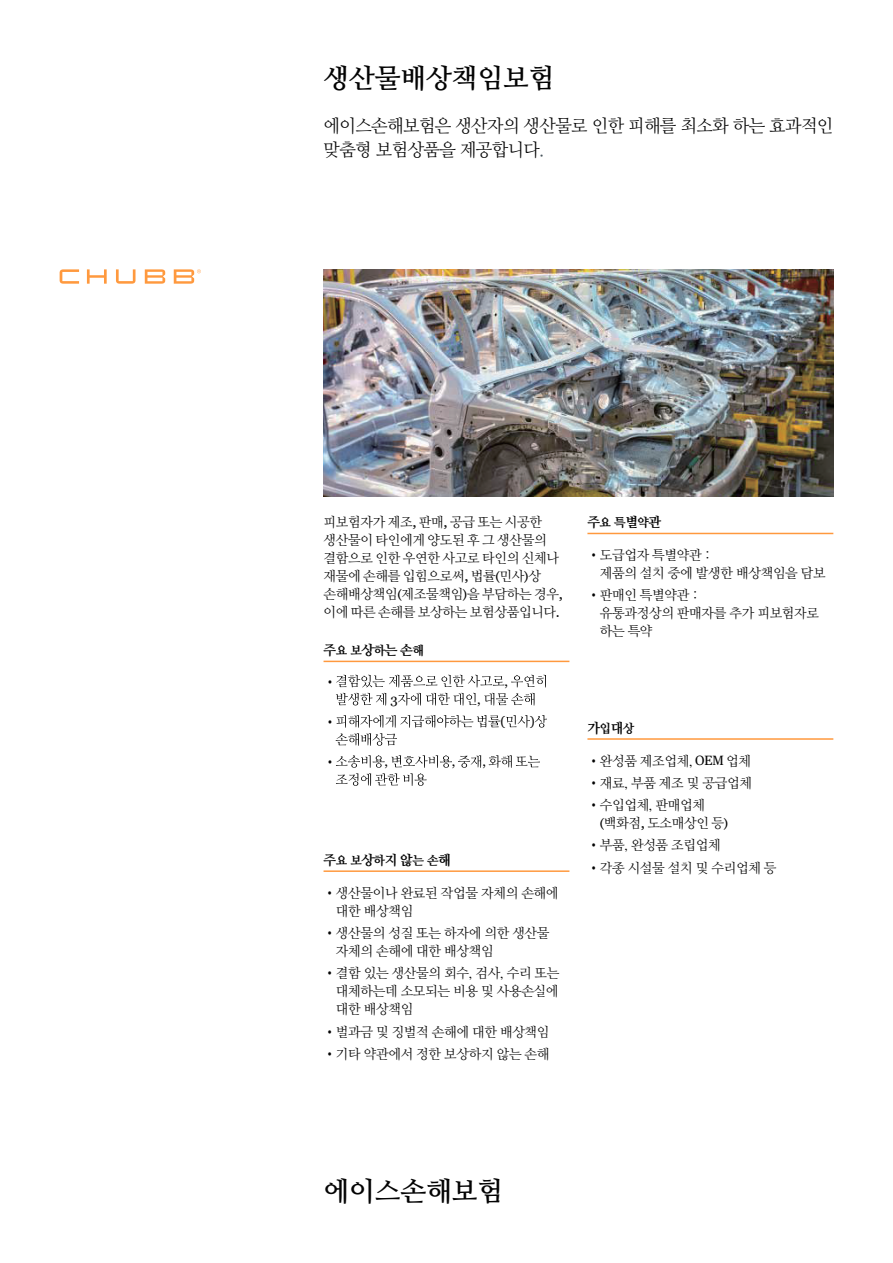
<style>
.page{position:relative;width:893px;height:1263px;background:#fff}
.page>*{position:absolute;margin:0;border:0;box-sizing:border-box;transform-origin:0 0}
.t1{font:27px "Nanum Myeongjo OTF Bold";color:#030303}
.t2{font:18px/24px "Nanum Myeongjo OTF";letter-spacing:-.03em;color:#030303;scale:.96 1}
.t3{font:13.5px/18px "Nanum Myeongjo OTF";letter-spacing:-.02em;color:#030303}
.t4{font:700 13.5px "Nanum Myeongjo OTF Extra";color:#030303}
.t5{font:13.5px "Georgia";color:#030303}
.s1{color:#49565d}
.s2{font-family:"Chubb Publico Text App"}
.s3{font-size:12.3px}
</style>
<div class="page">
<hr style="left:324px;top:661px;width:245px;height:1px;background:#ff993e">
<hr style="left:324px;top:870px;width:245px;height:2px;background:#ff993e">
<svg style="left:336px;top:675px;width:168px;height:12px"></svg>
<svg style="left:511px;top:675px;width:35px;height:12px"></svg>
<svg style="left:336px;top:693px;width:50px;height:12px"></svg>
<svg style="left:398px;top:693px;width:78px;height:12px"></svg>
<svg style="left:484px;top:693px;width:51px;height:12px"></svg>
<svg style="left:506px;top:715px;width:41px;height:13px"></svg>
<svg style="left:336px;top:715px;width:164px;height:31px"></svg>
<svg style="left:458px;top:755px;width:23px;height:13px"></svg>
<svg style="left:489px;top:755px;width:51px;height:13px"></svg>
<svg style="left:336px;top:755px;width:116px;height:31px"></svg>
<hr style="left:587px;top:533px;width:246px;height:1px;background:#ff993e">
<hr style="left:587px;top:738px;width:246px;height:2px;background:#ff993e">
<img style="left:324px;top:269px;width:509px;height:228px">
<svg style="left:60px;top:269px;width:141px;height:15px"></svg>
<h1 class="t1" style="left:324px;top:62px;width:232px">생산물배상책임보험</h1>
<h2 class="t2" style="left:323px;top:113px;width:533px">에이스손해보험은 생산자의 생산물로 인한 피해를 최소화 하는 효과적인 맞춤형 보험상품을 제공합니다<span class="s1">.</span></h2>
<p class="t3" style="left:324px;top:513px;width:241px">피보험자가 제조<span class="s2">,</span> 판매<span class="s2">,</span> 공급 또는 시공한 생산물이 타인에게 양도된 후 그 생산물의 결함으로 인한 우연한 사고로 타인의 신체나 재물에 손해를 입힘으로써<span class="s2">,</span> 법률<span class="s2">(</span>민사<span class="s2">)</span>상 손해배상책임<span class="s2">(</span>제조물책임<span class="s2">)</span>을 부담하는 경우<span class="s2">, </span>이에 따른 손해를 보상하는 보험상품입니다<span class="s2">.</span></p>
<p class="t4" style="left:324px;top:642px;width:102px">주<span class="s3">요 보</span>상<span class="s3">하</span>는 손<span class="s3">해</span></p>
<p class="t3" style="left:324px;top:673px;width:14px">•</p>
<p class="t5" style="left:504px;top:673px;width:5px">,</p>
<p class="t5" style="left:390px;top:691px;width:9px">3</p>
<p class="t5" style="left:477px;top:691px;width:5px">,</p>
<p class="t3" style="left:324px;top:713px;width:14px">•</p>
<p class="t5" style="left:500px;top:713px;width:6px">(</p>
<p class="t5" style="left:530px;top:713px;width:6px">)</p>
<p class="t3" style="left:324px;top:753px;width:14px">•</p>
<p class="t5" style="left:385px;top:753px;width:5px">,</p>
<p class="t5" style="left:452px;top:753px;width:5px">,</p>
<p class="t5" style="left:482px;top:753px;width:5px">,</p>
<p class="t4" style="left:324px;top:851px;width:129px">주<span class="s3">요 보</span>상<span class="s3">하</span>지 않<span class="s3">는 손</span>해</p>
<p class="t3" style="left:336px;top:884px;width:224px;text-indent:-12px">•생산물이나 완료된 작업물 자체의 손해에 대한 배상책임</p>
<p class="t3" style="left:336px;top:924px;width:215px;text-indent:-12px">•생산물의 성질 또는 하자에 의한 생산물 자체의 손해에 대한 배상책임</p>
<p class="t3" style="left:336px;top:964px;width:225px;text-align:justify;text-indent:-12px">•결함 있는 생산물의 회수, 검사, 수리 또는 대체하는데 소모되는 비용 및 사용손실에 대한 배상책임</p>
<p class="t3" style="left:324px;top:1022px;width:227px">•벌과금 및 징벌적 손해에 대한 배상책임</p>
<p class="t3" style="left:324px;top:1045px;width:227px">•기타 약관에서 정한 보상하지 않는 손해</p>
<p class="t4" style="left:587px;top:514px;width:75px">주<span class="s3">요 특</span>별<span class="s3">약</span>관</p>
<p class="t3" style="left:600px;top:546px;width:227px;text-indent:-12px">•도급업자 특별약관 :<br>제품의 설치 중에 발생한 배상책임을 담보</p>
<p class="t3" style="left:600px;top:586px;width:221px;text-indent:-12px">•판매인 특별약관 :<br>유통과정상의 판매자를 추가 피보험자로 하는 특약</p>
<p class="t4" style="left:587px;top:719px;width:48px">가<span class="s3">입</span>대<span class="s3">상</span></p>
<p class="t3" style="left:587px;top:751px;width:165px">•완성품 제조업체, <span class="s2">OEM</span> 업체</p>
<p class="t3" style="left:587px;top:774px;width:166px">•재료, 부품 제조 및 공급업체</p>
<p class="t3" style="left:600px;top:796px;width:130px;text-indent:-12px">•수입업체, 판매업체 <span class="s2">(</span>백화점<span class="s2">,</span> 도소매상인 등<span class="s2">)</span></p>
<p class="t3" style="left:587px;top:836px;width:135px">•부품, 완성품 조립업체</p>
<p class="t3" style="left:587px;top:858px;width:191px">•각종 시설물 설치 및 수리업체 등</p>
<h1 class="t1" style="left:324px;top:1175px;width:181px">에이스손해보험</h1>
</div>
